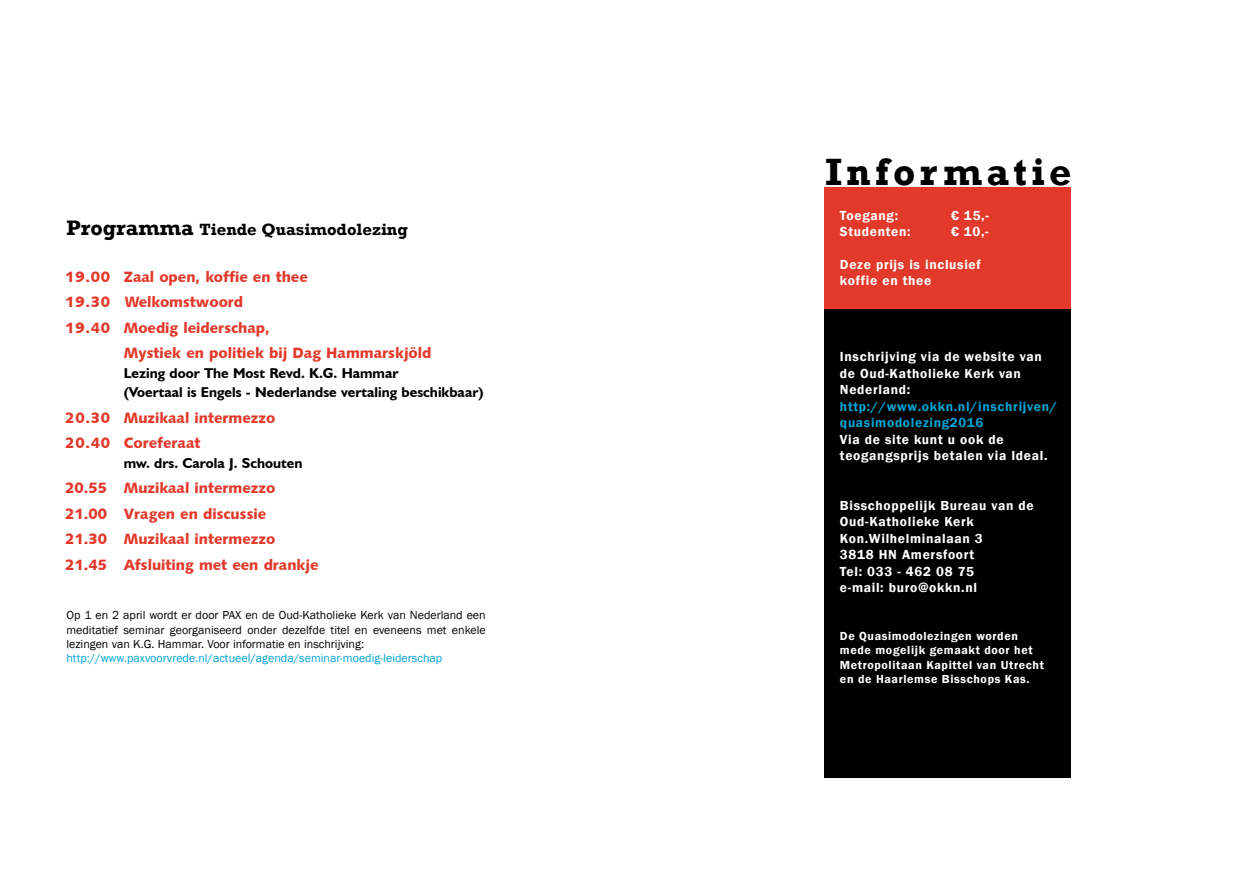
<style>
.page{position:relative;width:1259px;height:893px;background:#fff}
.page>*{position:absolute;margin:0;border:0;box-sizing:border-box;transform-origin:0 0}
.t1{font:700 39px "Rockwell";letter-spacing:.11em;color:#000}
.t2{font:700 16.8px "Rockwell";color:#000}
.t3{font:15px/25.5px "Humanist 531 BT Black A";color:#e3392a}
.t4{font:700 14.25px/19.5px "Humanist 521 BT";color:#000}
.t5{font:600 13.5px/16.5px "Franklin Gothic";letter-spacing:.05em;color:#fff}
.t6{font:600 13.5px/16.5px "Franklin Gothic";letter-spacing:.05em;color:#00a3d3}
.t7{font:12px/14.4px "Franklin Gothic";color:#000;text-align:justify}
.t8{font:600 12px/14.4px "Franklin Gothic";letter-spacing:.05em;color:#fff}
.t9{font:12px "Franklin Gothic";color:#00a3d3}
.s1{font-size:21.45px}
</style>
<div class="page">
<div style="left:824px;top:308px;width:247px;height:470px;background:#000"></div>
<div style="left:824px;top:187px;width:247px;height:121px;background:#e3392a"></div>
<p class="t2" style="left:66px;top:219px;width:343px"><span class="s1">Programma</span> Tiende Quasimodolezing</p>
<p class="t3" style="left:65px;top:263px;width:244px">19.00 Zaal open, koffie en thee<br>19.30 Welkomstwoord<br>19.40 Moedig leiderschap,</p>
<p class="t3" style="left:124px;top:340px;width:309px">Mystiek en politiek bij Dag Hammarskjöld</p>
<p class="t4" style="left:124px;top:363px;width:361px">Lezing door The Most Revd. K.G. Hammar<br>(Voertaal is Engels - Nederlandse vertaling beschikbaar)</p>
<p class="t3" style="left:65px;top:404px;width:211px">20.30 Muzikaal intermezzo<br>20.40 Coreferaat</p>
<p class="t4" style="left:124px;top:453px;width:180px">mw. drs. Carola J. Schouten</p>
<p class="t3" style="left:65px;top:475px;width:255px">20.55 Muzikaal intermezzo<br>21.00 Vragen en discussie<br>21.30 Muzikaal intermezzo<br>21.45 Afsluiting met een drankje</p>
<p class="t7" style="left:66px;top:608px;width:421px">Op 1 en 2 april wordt er door PAX en de Oud-Katholieke Kerk van Nederland een meditatief seminar georganiseerd onder dezelfde titel en eveneens met enkele lezingen van K.G. Hammar. Voor informatie en inschrijving:</p>
<p class="t9" style="left:66px;top:651px;width:377px">http://www.paxvoorvrede.nl/actueel/agenda/seminar-moedig-leiderschap</p>
<h1 class="t1" style="left:825px;top:148px;width:248px">Informatie</h1>
<p class="t5" style="left:840px;top:207px;width:60px">Toegang:</p>
<p class="t5" style="left:951px;top:207px;width:39px">€ 15,-</p>
<p class="t5" style="left:840px;top:223px;width:72px">Studenten:</p>
<p class="t5" style="left:951px;top:223px;width:39px">€ 10,-</p>
<p class="t5" style="left:840px;top:256px;width:142px">Deze prijs is inclusief koffie en thee</p>
<p class="t5" style="left:840px;top:349px;width:203px">Inschrijving via de website van de Oud-Katholieke Kerk van<br>Nederland:</p>
<p class="t6" style="left:840px;top:398px;width:218px">http://www.okkn.nl/inschrijven/ quasimodolezing2016</p>
<p class="t5" style="left:840px;top:431px;width:209px">Via de site kunt u ook de teogangsprijs betalen via Ideal.</p>
<p class="t5" style="left:840px;top:497px;width:195px">Bisschoppelijk Bureau van de<br>Oud-Katholieke Kerk<br>Kon.Wilhelminalaan 3<br>3818 HN Amersfoort<br>Tel: 033 - 462 08 75<br>e-mail: buro@okkn.nl</p>
<p class="t8" style="left:840px;top:629px;width:205px">De Quasimodolezingen worden mede mogelijk gemaakt door het<br>Metropolitaan Kapittel van Utrecht en de Haarlemse Bisschops Kas.</p>
</div>
